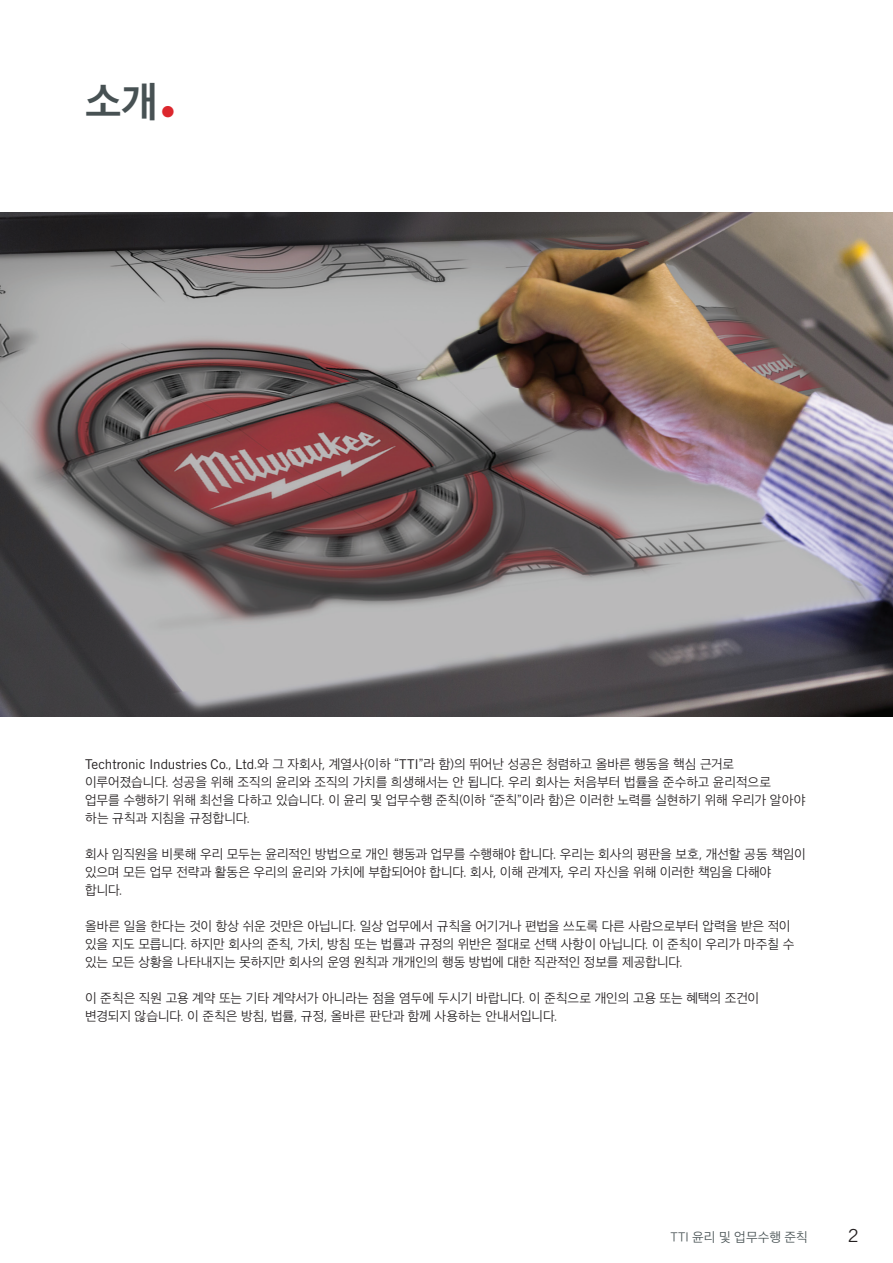
<style>
.page{position:relative;width:893px;height:1263px;background:#fff}
.page>*{position:absolute;margin:0;border:0;box-sizing:border-box;transform-origin:0 0}
.t1{font:700 42px "Apple SD Gothic Neo";color:#475153}
.t2{font:18px "Trade Gothic LT Std";color:#231f20}
.t3{font:300 13.5px/18px "Apple SD Gothic Neo";letter-spacing:-.01em;color:#231f20}
.t4{font:300 13.5px "Apple SD Gothic Neo";color:#475153}
.s1{font-family:"Trade Gothic LT Pro";font-weight:400}
</style>
<div class="page">
<img style="left:0;top:213px;width:893px;height:504px">
<p class="t1" style="left:85px;top:80px;width:92px">소개<sub>•</sub></p>
<p class="t3" style="left:85px;top:756px;width:722px"><span class="s1">Techtronic Industries Co</span>., <span class="s1">Ltd</span>.와 그 자회사, 계열사(이하 “<span class="s1">TTI</span>”라 함)의 뛰어난 성공은 청렴하고 올바른 행동을 핵심 근거로 이루어졌습니다. 성공을 위해 조직의 윤리와 조직의 가치를 희생해서는 안 됩니다. 우리 회사는 처음부터 법률을 준수하고 윤리적으로 업무를 수행하기 위해 최선을 다하고 있습니다. 이 윤리 및 업무수행 준칙(이하 “준칙”이라 함)은 이러한 노력를 실현하기 위해 우리가 알아야 하는 규칙과 지침을 규정합니다.</p>
<p class="t3" style="left:85px;top:846px;width:722px">회사 임직원을 비롯해 우리 모두는 윤리적인 방법으로 개인 행동과 업무를 수행해야 합니다. 우리는 회사의 평판을 보호, 개선할 공동 책임이 있으며 모든 업무 전략과 활동은 우리의 윤리와 가치에 부합되어야 합니다. 회사, 이해 관계자, 우리 자신을 위해 이러한 책임을 다해야 합니다.</p>
<p class="t3" style="left:85px;top:918px;width:711px">올바른 일을 한다는 것이 항상 쉬운 것만은 아닙니다. 일상 업무에서 규칙을 어기거나 편법을 쓰도록 다른 사람으로부터 압력을 받은 적이 있을 지도 모릅니다. 하지만 회사의 준칙, 가치, 방침 또는 법률과 규정의 위반은 절대로 선택 사항이 아닙니다. 이 준칙이 우리가 마주칠 수 있는 모든 상황을 나타내지는 못하지만 회사의 운영 원칙과 개개인의 행동 방법에 대한 직관적인 정보를 제공합니다.</p>
<p class="t3" style="left:85px;top:990px;width:676px">이 준칙은 직원 고용 계약 또는 기타 계약서가 아니라는 점을 염두에 두시기 바랍니다. 이 준칙으로 개인의 고용 또는 혜택의 조건이 변경되지 않습니다. 이 준칙은 방침, 법률, 규정, 올바른 판단과 함께 사용하는 안내서입니다.</p>
<p class="t4" style="left:670px;top:1229px;width:139px">TTI 윤리 및 업무수행 준칙</p>
<h2 class="t2" style="left:848px;top:1224px;width:12px">2</h2>
</div>
